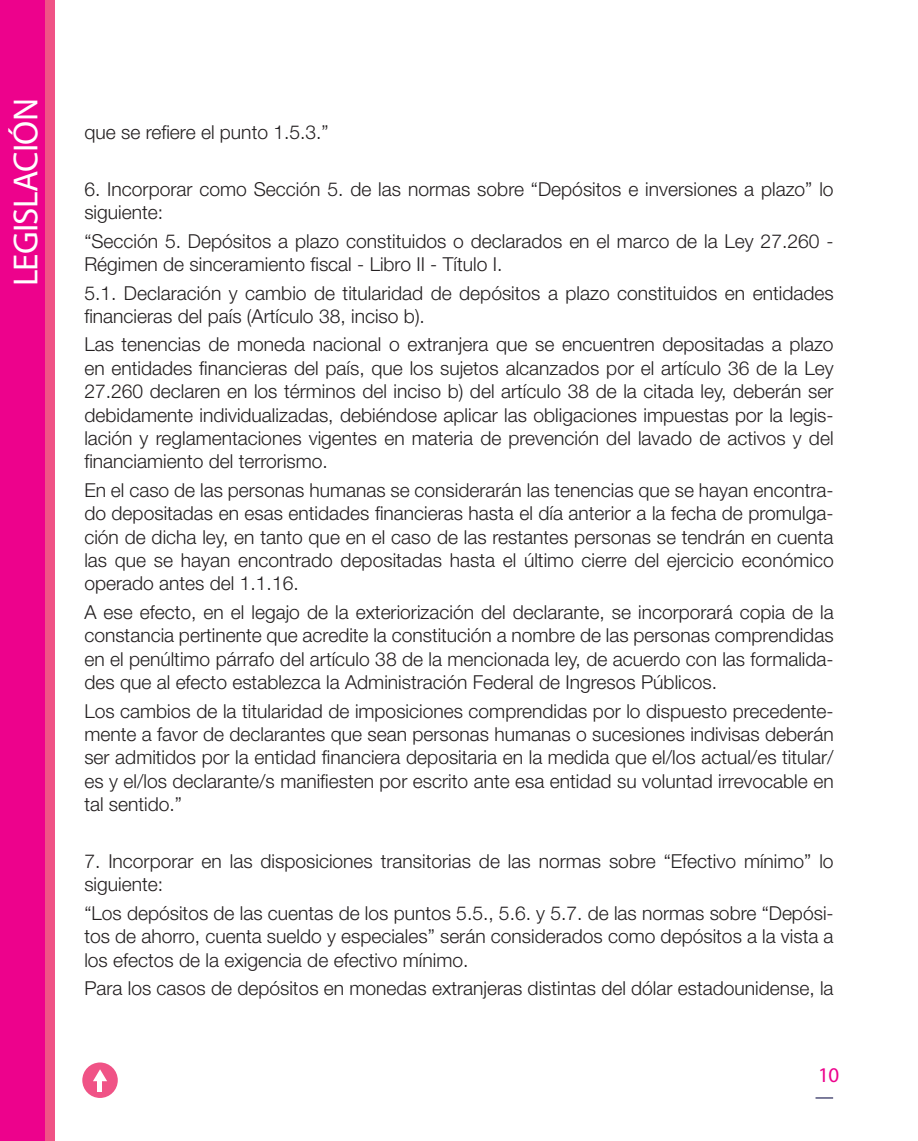
<style>
.page{position:relative;width:918px;height:1141px;background:#fff}
.page>*{position:absolute;margin:0;border:0;box-sizing:border-box;transform-origin:0 0}
.t1{font:35px "Myriad Pro";letter-spacing:-.02em;color:#fff}
.t2{font:21px "Myriad Pro";color:#ed028c}
.Texto{font:300 19.25px/23.4px "Helvetica Neue";color:#231f20;text-align:justify}
</style>
<div class="page">
<div style="left:0;top:0;width:54px;height:1141px;background:#f05386"></div>
<div style="left:0;top:0;width:45px;height:1141px;background:#ed028c"></div>
<div style="left:82px;top:1062px;width:36px;height:36px;background:#f05386;border-radius:50%"></div>
<svg style="left:93px;top:1069px;width:14px;height:12px"></svg>
<hr style="left:98px;top:1076px;width:4px;height:15px;background:#fff">
<svg style="left:815px;top:1097px;width:18px;height:2px"></svg>
<h1 class="t1" style="left:4px;top:286px;width:190px;rotate:-90deg">LEGISLACIÓN</h1>
<p class="Texto" style="left:84px;top:120px;width:246px">que se refiere el punto 1.5.3.”</p>
<p class="Texto" style="left:84px;top:177px;width:751px">6. Incorporar como Sección 5. de las normas sobre “Depósitos e inversiones a plazo” lo siguiente:</p>
<p class="Texto" style="left:84px;top:229px;width:750px">“Sección 5. Depósitos a plazo constituidos o declarados en el marco de la Ley 27.260 -<br>Régimen de sinceramiento fiscal - Libro II - Título I.</p>
<p class="Texto" style="left:84px;top:281px;width:751px">5.1. Declaración y cambio de titularidad de depósitos a plazo constituidos en entidades financieras del país (Artículo 38, inciso b).</p>
<p class="Texto" style="left:84px;top:332px;width:751px">Las tenencias de moneda nacional o extranjera que se encuentren depositadas a plazo en entidades financieras del país, que los sujetos alcanzados por el artículo 36 de la Ley 27.260 declaren en los términos del inciso b) del artículo 38 de la citada ley, deberán ser debidamente individualizadas, debiéndose aplicar las obligaciones impuestas por la legis&shy;lación y reglamentaciones vigentes en materia de prevención del lavado de activos y del financiamiento del terrorismo.</p>
<p class="Texto" style="left:84px;top:478px;width:751px">En el caso de las personas humanas se considerarán las tenencias que se hayan encontra&shy;do depositadas en esas entidades financieras hasta el día anterior a la fecha de promulga&shy;ción de dicha ley, en tanto que en el caso de las restantes personas se tendrán en cuenta las que se hayan encontrado depositadas hasta el último cierre del ejercicio económico operado antes del 1.1.16.</p>
<p class="Texto" style="left:84px;top:600px;width:751px">A ese efecto, en el legajo de la exteriorización del declarante, se incorporará copia de la constancia pertinente que acredite la constitución a nombre de las personas comprendidas en el penúltimo párrafo del artículo 38 de la mencionada ley, de acuerdo con las formalida&shy;des que al efecto establezca la Administración Federal de Ingresos Públicos.</p>
<p class="Texto" style="left:84px;top:699px;width:751px">Los cambios de la titularidad de imposiciones comprendidas por lo dispuesto precedente&shy;mente a favor de declarantes que sean personas humanas o sucesiones indivisas deberán ser admitidos por la entidad financiera depositaria en la medida que el/los actual/es titular/ es y el/los declarante/s manifiesten por escrito ante esa entidad su voluntad irrevocable en tal sentido.”</p>
<p class="Texto" style="left:84px;top:849px;width:751px">7. Incorporar en las disposiciones transitorias de las normas sobre “Efectivo mínimo” lo siguiente:</p>
<p class="Texto" style="left:84px;top:901px;width:751px">“Los depósitos de las cuentas de los puntos 5.5., 5.6. y 5.7. de las normas sobre “Depósi&shy;tos de ahorro, cuenta sueldo y especiales” serán considerados como depósitos a la vista a los efectos de la exigencia de efectivo mínimo.</p>
<p class="Texto" style="left:84px;top:976px;width:751px">Para los casos de depósitos en monedas extranjeras distintas del dólar estadounidense, la</p>
<p class="t2" style="left:818px;top:1062px;width:23px">10</p>
</div>
